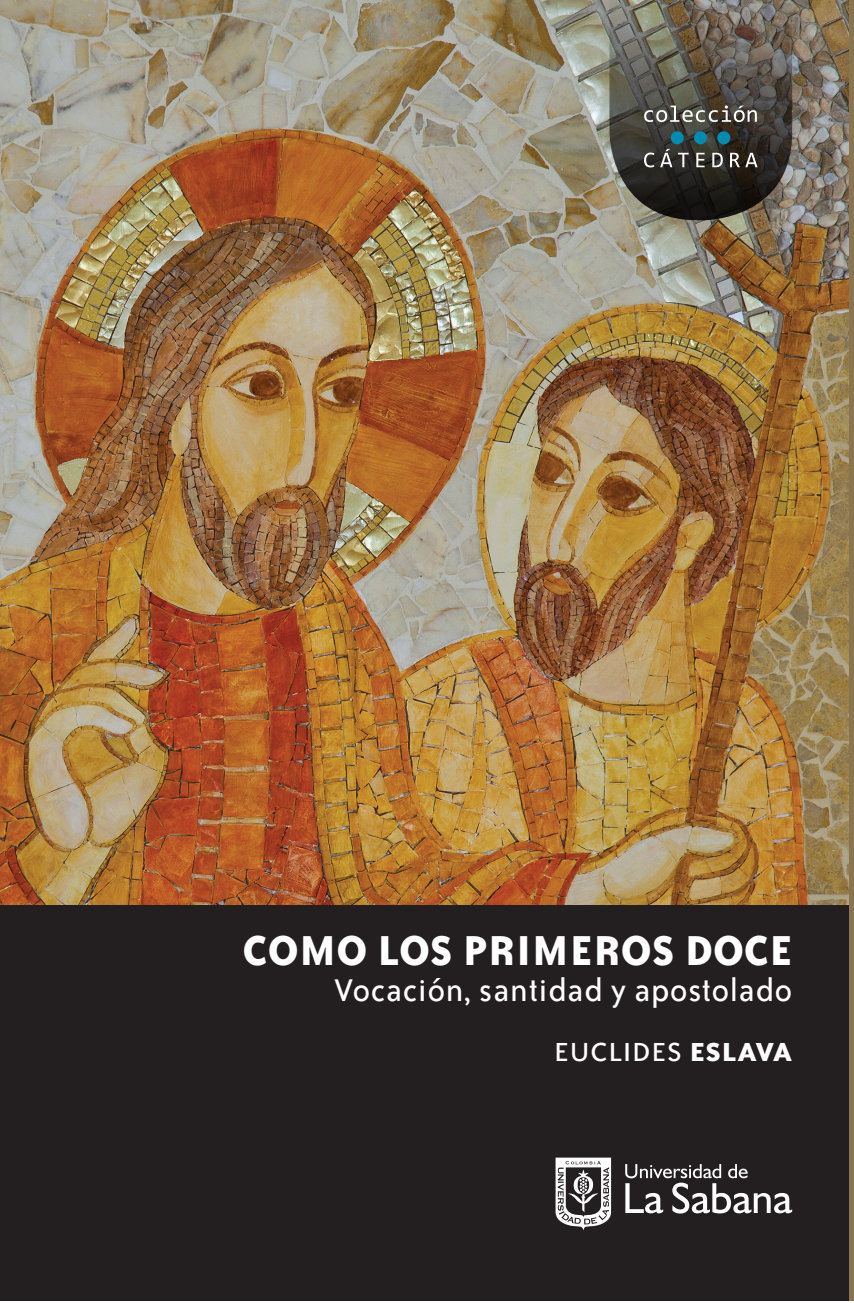
<style>
.page{position:relative;width:854px;height:1303px;background:#fff}
.page>*{position:absolute;margin:0;border:0;box-sizing:border-box;transform-origin:0 0}
.titulo_libro{font:700 48px "Bailey Sans ITC Std";letter-spacing:.02em;color:#fff}
.titulo_libro-2{font:36px "Bailey Sans ITC Std";letter-spacing:.02em;color:#fff}
.autores_libro{font:30px "Bailey Sans ITC Std";letter-spacing:.025em;color:#fff;scale:1.1 1}
.s1{font-weight:700}
</style>
<div class="page">
<div style="left:0;top:0;width:848px;height:1300px;background:#231f20"></div>
<img style="left:0;top:0;width:848px;height:905px">
<svg style="left:555px;top:1157px;width:56px;height:73px"></svg>
<svg style="left:625px;top:1164px;width:166px;height:49px"></svg>
<img style="left:609px;top:0;width:182px;height:220px">
<div style="left:670px;top:131px;width:13px;height:13px;background:#008bb3;border-radius:50%"></div>
<div style="left:693px;top:131px;width:13px;height:13px;background:#008bb3;border-radius:50%"></div>
<div style="left:717px;top:131px;width:13px;height:13px;background:#008bb3;border-radius:50%"></div>
<svg style="left:0;top:0;width:1px;height:13px"></svg>
<svg style="left:853px;top:0;width:1px;height:13px"></svg>
<svg style="left:853px;top:1284px;width:1px;height:17px"></svg>
<p class="titulo_libro" style="left:243px;top:924px;width:550px">COMO LOS PRIMEROS DOCE</p>
<p class="titulo_libro-2" style="left:334px;top:971px;width:459px">Vocación, santidad y apostolado</p>
<p class="autores_libro" style="left:554px;top:1036px;width:218px">EUCLIDES <span class="s1">ESLAVA</span></p>
</div>
